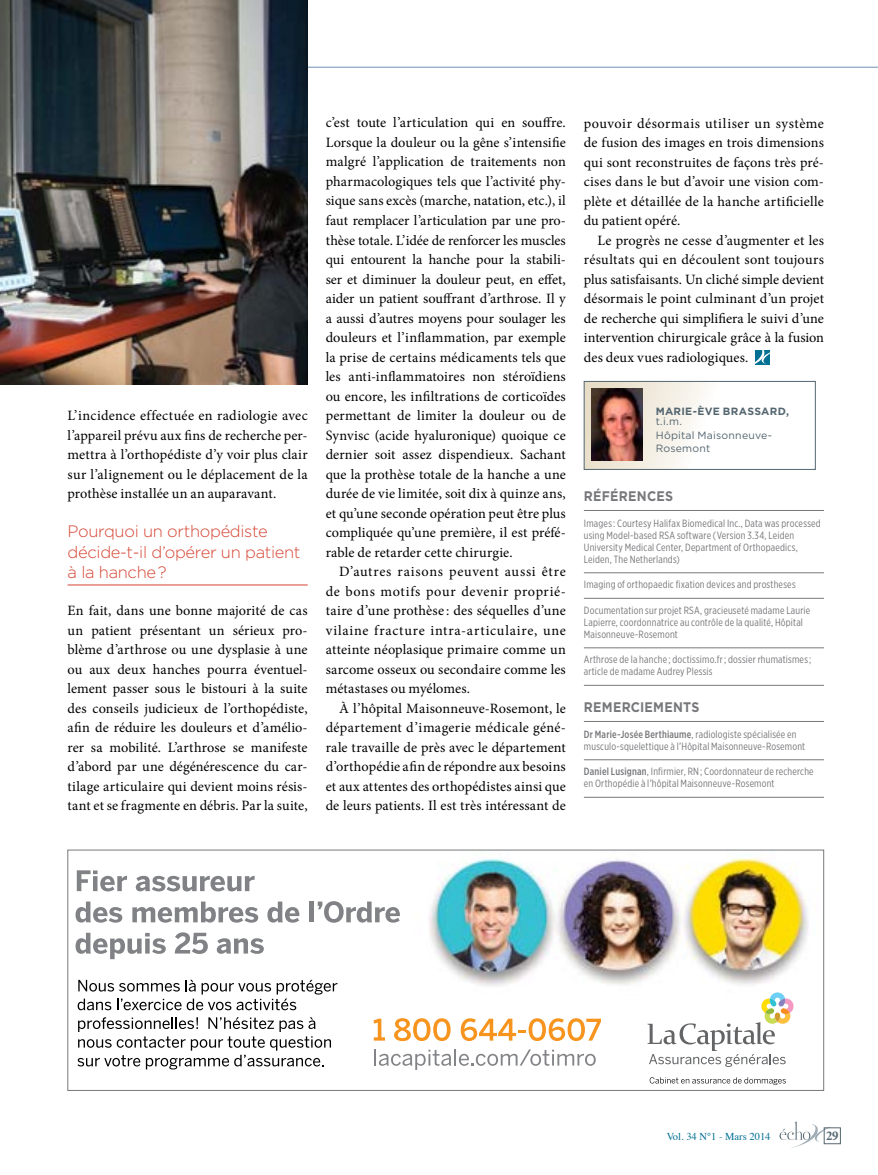
<style>
.page{position:relative;width:878px;height:1175px;background:#fff}
.page>*{position:absolute;margin:0;border:0;box-sizing:border-box;transform-origin:0 0}
.t1{font:300 16.5px/20.4px "Gotham";letter-spacing:-.02em;color:#d64533}
.t2{font:14.25px/19.5px "Minion Pro";letter-spacing:.01em;color:#000;text-align:justify}
.t3{font:700 13.8px "Gotham";letter-spacing:.02em;color:#77787b;scale:.9 1}
.t4{font:700 condensed 13.5px "Minion Pro";color:#546670}
.t5{font:10.5px/12px "Gotham X Narrow";letter-spacing:.02em;color:#77787b}
.t6{font:10.5px/13.5px "Gotham";letter-spacing:.02em;color:#546670}
.t7{font:10.5px "Times";color:#007093}
.t8{font:700 10.5px "Gotham";letter-spacing:.025em;color:#546670}
.s1{font-weight:500}
</style>
<div class="page">
<svg style="left:779px;top:1121px;width:51px;height:26px"></svg>
<div style="left:824px;top:1127px;width:16px;height:16px;border:1px solid #546670"></div>
<hr style="left:0;top:67px;width:878px;height:1px;background:#6f93b6">
<hr style="left:68px;top:584px;width:240px;height:1px;background:#d64533">
<hr style="left:584px;top:510px;width:240px;height:1px;background:#77787b">
<hr style="left:584px;top:572px;width:240px;height:1px;background:#77787b">
<hr style="left:584px;top:598px;width:240px;height:1px;background:#77787b">
<hr style="left:584px;top:647px;width:240px;height:1px;background:#77787b">
<hr style="left:584px;top:685px;width:240px;height:1px;background:#77787b">
<hr style="left:584px;top:721px;width:240px;height:1px;background:#77787b">
<hr style="left:584px;top:759px;width:240px;height:1px;background:#77787b">
<hr style="left:584px;top:797px;width:240px;height:1px;background:#77787b">
<svg style="left:755px;top:350px;width:15px;height:14px"></svg>
<svg style="left:586px;top:383px;width:121px;height:85px"></svg>
<img style="left:591px;top:388px;width:51px;height:72px">
<div style="left:584px;top:381px;width:231px;height:89px;border:1px solid #546670"></div>
<img style="left:0;top:0;width:308px;height:384px">
<img style="left:75px;top:858px;width:734px;height:228px">
<p class="t2" style="left:68px;top:406px;width:241px">L’incidence effectuée en radiologie avec l’appareil prévu aux fins de recherche per&shy;mettra à l’orthopédiste d’y voir plus clair sur l’alignement ou le déplacement de la prothèse installée un an auparavant.</p>
<p class="t1" style="left:68px;top:521px;width:234px">Pourquoi un orthopédiste décide-t-il d’opérer un patient à la hanche ?</p>
<p class="t2" style="left:68px;top:601px;width:241px">En fait, dans une bonne majorité de cas un patient présentant un sérieux pro&shy;blème d’arthrose ou une dysplasie à une ou aux deux hanches pourra éventuel&shy;lement passer sous le bistouri à la suite des conseils judicieux de l’orthopédiste, afin de réduire les douleurs et d’amélio&shy;rer sa mobilité. L’arthrose se manifeste d’abord par une dégénérescence du car&shy;tilage articulaire qui devient moins résis&shy;tant et se fragmente en débris. Par la suite,</p>
<p class="t2" style="left:326px;top:113px;width:242px">c’est toute l’articulation qui en souffre.<br>Lorsque la douleur ou la gêne s’intensifie malgré l’application de traitements non pharmacologiques tels que l’activité phy&shy;sique sans excès (marche, natation, etc.), il faut remplacer l’articulation par une pro&shy;thèse totale. L’idée de renforcer les muscles qui entourent la hanche pour la stabili&shy;ser et diminuer la douleur peut, en effet, aider un patient souffrant d’arthrose. Il y a aussi d’autres moyens pour soulager les douleurs et l’inflammation, par exemple la prise de certains médicaments tels que les anti-inflammatoires non stéroïdiens ou encore, les infiltrations de corticoïdes permettant de limiter la douleur ou de Synvisc (acide hyaluronique) quoique ce dernier soit assez dispendieux. Sachant que la prothèse totale de la hanche a une durée de vie limitée, soit dix à quinze ans, et qu’une seconde opération peut être plus compliquée qu’une première, il est préfé&shy;rable de retarder cette chirurgie.</p>
<p class="t2" style="left:326px;top:562px;width:242px;text-indent:13px">D’autres raisons peuvent aussi être de bons motifs pour devenir proprié&shy;taire d’une prothèse : des séquelles d’une vilaine fracture intra-articulaire, une atteinte néoplasique primaire comme un sarcome osseux ou secondaire comme les métastases ou myélomes.</p>
<p class="t2" style="left:326px;top:698px;width:242px;text-indent:13px">À l’hôpital Maisonneuve-Rosemont, le département d’imagerie médicale géné&shy;rale travaille de près avec le département d’orthopédie afin de répondre aux besoins et aux attentes des orthopédistes ainsi que de leurs patients. Il est très intéressant de</p>
<p class="t2" style="left:584px;top:113px;width:241px">pouvoir désormais utiliser un système de fusion des images en trois dimensions qui sont reconstruites de façons très pré&shy;cises dans le but d’avoir une vision com&shy;plète et détaillée de la hanche artificielle du patient opéré.</p>
<p class="t2" style="left:584px;top:230px;width:242px;text-indent:13px">Le progrès ne cesse d’augmenter et les résultats qui en découlent sont toujours plus satisfaisants. Un cliché simple devient désormais le point culminant d’un projet de recherche qui simplifiera le suivi d’une intervention chirurgicale grâce à la fusion des deux vues radiologiques.</p>
<p class="t8" style="left:655px;top:404px;width:135px">MARIE-ÈVE BRASSARD,</p>
<p class="t6" style="left:655px;top:415px;width:118px">t.i.m.<br>Hôpital Maisonneuve-<br>Rosemont</p>
<p class="t3" style="left:584px;top:487px;width:101px">RÉFÉRENCES</p>
<p class="t5" style="left:584px;top:517px;width:238px">Images : Courtesy Halifax Biomedical Inc., Data was processed using Model-based RSA software (Version 3.34, Leiden University Medical Center, Department of Orthopaedics, Leiden, The Netherlands)</p>
<p class="t5" style="left:584px;top:578px;width:213px">Imaging of orthopaedic fixation devices and prostheses</p>
<p class="t5" style="left:584px;top:604px;width:228px">Documentation sur projet RSA, gracieuseté madame Laurie<br>Lapierre, coordonnatrice au contrôle de la qualité, Hôpital<br>Maisonneuve-Rosemont</p>
<p class="t5" style="left:584px;top:653px;width:229px">Arthrose de la hanche ; doctissimo.fr ; dossier rhumatismes ; article de madame Audrey Plessis</p>
<p class="t3" style="left:584px;top:698px;width:130px">REMERCIEMENTS</p>
<p class="t5" style="left:584px;top:728px;width:223px"><span class="s1">Dr Marie-Josée Berthiaume</span>, radiologiste spécialisée en musculo-squelettique à l’Hôpital Maisonneuve-Rosemont</p>
<p class="t5" style="left:584px;top:765px;width:231px"><span class="s1">Daniel Lusignan</span>, Infirmier, RN ; Coordonnateur de recherche en Orthopédie à l’hôpital Maisonneuve-Rosemont</p>
<p class="t7" style="left:666px;top:1126px;width:105px">Vol. 34 N°1 - Mars 2014</p>
<p class="t4" style="left:826px;top:1126px;width:14px">29</p>
</div>
